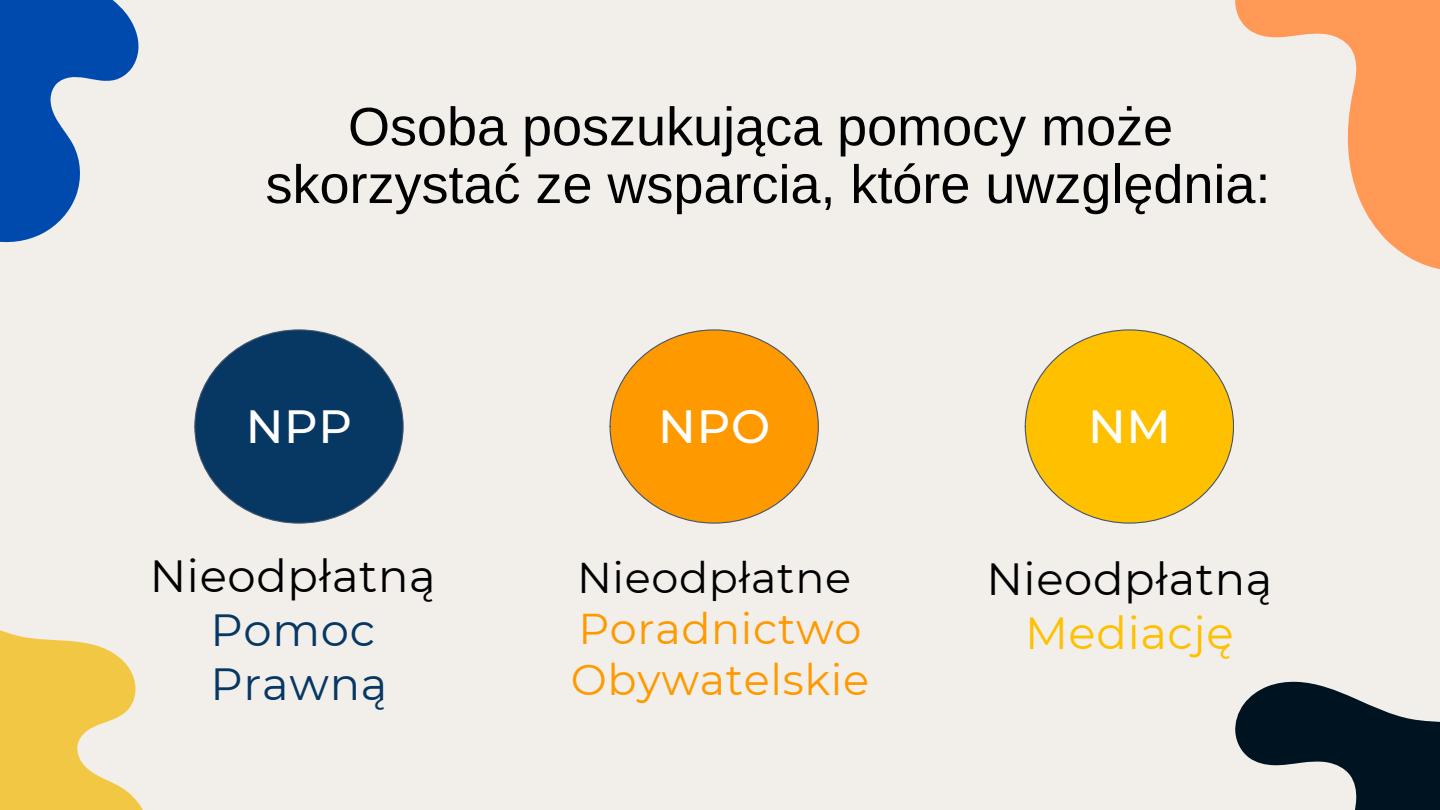
<style>
.page{position:relative;width:1440px;height:810px;background:#f2efeb}
.page>*{position:absolute;margin:0;border:0;box-sizing:border-box;transform-origin:0 0}
.t1{font:54px/57.8px "Arimo";color:#000;text-align:center}
.t2{font:500 46.5px "Montserrat";letter-spacing:.015em;color:#fff}
.t3{font:45px "Montserrat";letter-spacing:.015em;color:#000}
.t4{font:45px/54px "Montserrat";letter-spacing:.015em;color:#073763}
.t5{font:45px "Montserrat";letter-spacing:.015em;color:#ffc000}
.t6{font:43px/51px "Montserrat";letter-spacing:.015em;color:#f90}
.t7{font:43px "Montserrat";letter-spacing:.015em;color:#000}
</style>
<div class="page">
<svg style="left:194px;top:329px;width:210px;height:195px"></svg>
<svg style="left:610px;top:329px;width:209px;height:195px"></svg>
<svg style="left:1025px;top:329px;width:209px;height:195px"></svg>
<svg style="left:0;top:0;width:139px;height:243px;fill:#004aad"></svg>
<svg style="left:0;top:630px;width:143px;height:180px"></svg>
<svg style="left:1235px;top:0;width:205px;height:269px"></svg>
<svg style="left:1235px;top:681px;width:205px;height:129px"></svg>
<p class="t1" style="left:266px;top:98px;width:1006px">Osoba poszukująca pomocy może skorzystać ze wsparcia, które uwzględnia:</p>
<p class="t2" style="left:246px;top:398px;width:108px">NPP</p>
<p class="t2" style="left:658px;top:398px;width:113px">NPO</p>
<p class="t2" style="left:1088px;top:398px;width:84px">NM</p>
<p class="t3" style="left:150px;top:549px;width:288px">Nieodpłatną</p>
<p class="t4" style="left:211px;top:603px;width:178px">Pomoc<br>Prawną</p>
<p class="t7" style="left:577px;top:551px;width:276px">Nieodpłatne</p>
<p class="t6" style="left:571px;top:603px;width:300px">Poradnictwo<br>Obywatelskie</p>
<p class="t3" style="left:986px;top:551px;width:288px">Nieodpłatną</p>
<p class="t5" style="left:1025px;top:605px;width:210px">Mediację</p>
</div>
